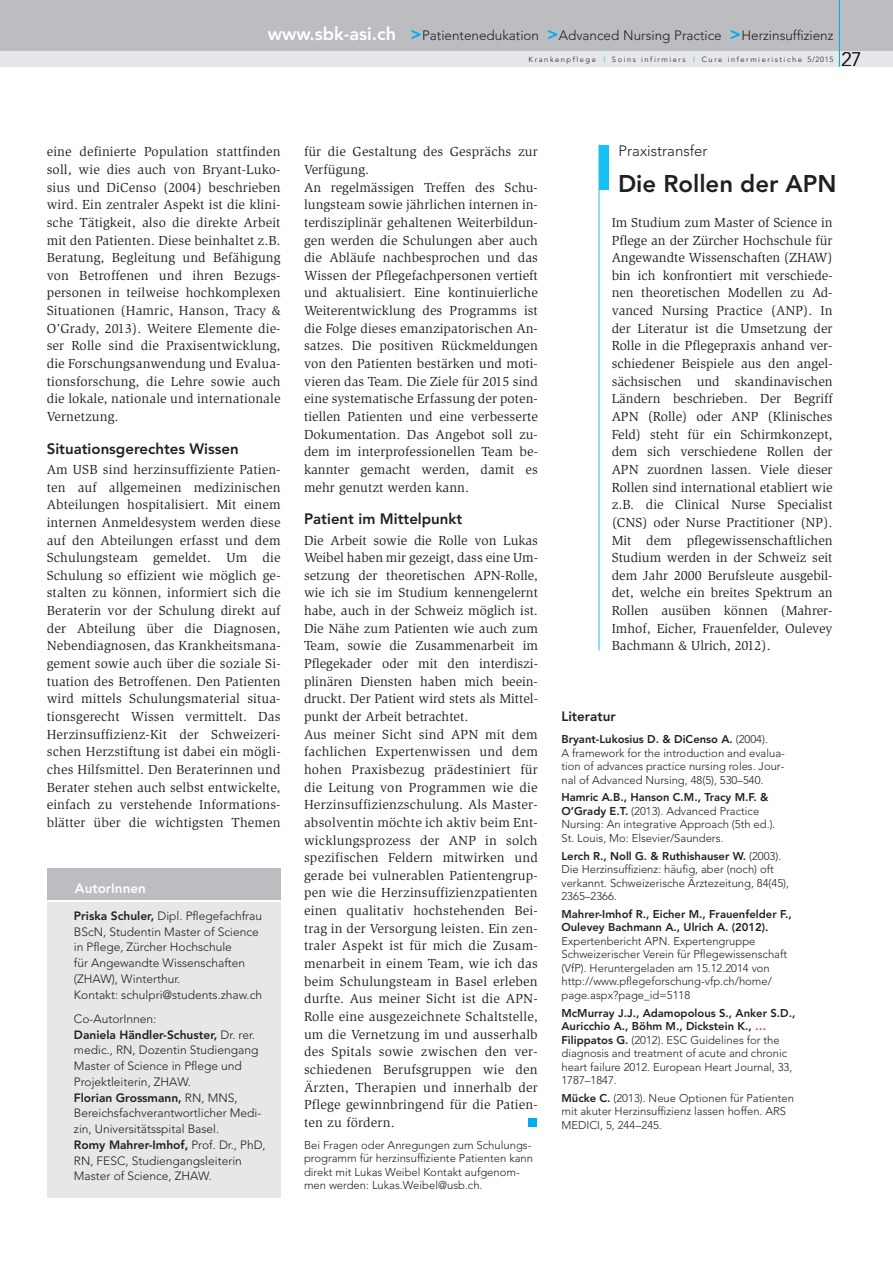
<style>
.page{position:relative;width:893px;height:1263px;background:#fff}
.page>*{position:absolute;margin:0;border:0;box-sizing:border-box;transform-origin:0 0}
.t1{font:800 24px "Avenir";color:#231f20}
.t2{font:300 19.5px "Avenir";color:#231f20}
.t3{font:800 15px "Avenir";color:#231f20}
.t4{font:300 15px "Avenir";color:#231f20}
.t5{font:13.5px/17.7px "Slimbach";letter-spacing:.005em;color:#231f20;text-align:justify}
.t6{font:300 13.5px "Avenir";color:#231f20}
.t7{font:800 13.5px "Avenir";color:#fff}
.t8{font:800 13.5px "Avenir";color:#231f20}
.t9{font:300 12px/15.8px "Avenir";color:#231f20}
.t10{font:300 11.25px/13.5px "Avenir";color:#231f20}
.t11{font:800 11.25px/13.5px "Avenir";color:#231f20}
.t12{font:300 7.5px "Avenir";letter-spacing:.21em;color:#231f20}
.s1{font-weight:800;font-size:18px;color:#fff}
.s2{font-weight:800;font-size:18px;color:#00aeef}
.s3{color:#00aeef}
.s4{font-weight:800}
.s5{font-weight:800;color:#ed028c}
</style>
<div class="page">
<div style="left:0;top:51px;width:893px;height:16px;background:#e6e7e9"></div>
<div style="left:0;top:0;width:893px;height:51px;background:#bcbdc0"></div>
<hr style="left:839px;top:0;width:1px;height:67px;background:#00aeef">
<div style="left:47px;top:902px;width:234px;height:295px;background:#e6e7e9"></div>
<div style="left:47px;top:868px;width:234px;height:31px;background:#bcbdc0"></div>
<div style="left:528px;top:1118px;width:8px;height:9px;background:#00aeef"></div>
<hr style="left:599px;top:145px;width:1px;height:505px;background:#15c0f2">
<div style="left:599px;top:145px;width:10px;height:45px;background:#15c0f2"></div>
<p class="t6" style="left:268px;top:30px;width:567px"><span class="s1">www.sbk-asi.ch</span> <span class="s2">&gt;</span>Patientenedukation <span class="s2">&gt;</span>Advanced Nursing Practice <span class="s2">&gt;</span>Herzinsuffizienz</p>
<p class="t12" style="left:529px;top:56px;width:306px">Krankenpflege <span class="s3">I</span> Soins infirmiers <span class="s3">I</span> Cure infermieristiche 5/2015</p>
<h2 class="t2" style="left:841px;top:51px;width:22px">27</h2>
<p class="t5" style="left:47px;top:144px;width:235px">eine definierte Population stattfinden soll, wie dies auch von Bryant-Luko&shy;sius und DiCenso (2004) beschrieben wird. Ein zentraler Aspekt ist die klini&shy;sche Tätigkeit, also die direkte Arbeit mit den Patienten. Diese beinhaltet z.B.<br>Beratung, Begleitung und Befähigung von Betroffenen und ihren Bezugs&shy;personen in teilweise hochkomplexen Situationen (Hamric, Hanson, Tracy &amp; O’Grady, 2013). Weitere Elemente die&shy;ser Rolle sind die Praxisentwicklung, die Forschungsanwendung und Evalua&shy;tionsforschung, die Lehre sowie auch die lokale, nationale und internationale Vernetzung.</p>
<p class="t3" style="left:47px;top:442px;width:193px">Situationsgerechtes Wissen</p>
<p class="t5" style="left:47px;top:462px;width:235px">Am USB sind herzinsuffiziente Patien&shy;ten auf allgemeinen medizinischen Abteilungen hospitalisiert. Mit einem internen Anmeldesystem werden diese auf den Abteilungen erfasst und dem Schulungsteam gemeldet. Um die Schulung so effizient wie möglich ge&shy;stalten zu können, informiert sich die Beraterin vor der Schulung direkt auf der Abteilung über die Diagnosen, Nebendiagnosen, das Krankheitsmana&shy;gement sowie auch über die soziale Si&shy;tuation des Betroffenen. Den Patienten wird mittels Schulungsmaterial situa&shy;tionsgerecht Wissen vermittelt. Das Herzinsuffizienz-Kit der Schweizeri&shy;schen Herzstiftung ist dabei ein mögli&shy;ches Hilfsmittel. Den Beraterinnen und Berater stehen auch selbst entwickelte, einfach zu verstehende Informations&shy;blätter über die wichtigsten Themen</p>
<p class="t7" style="left:75px;top:883px;width:72px">AutorInnen</p>
<p class="t9" style="left:74px;top:909px;width:190px"><span class="s4">Priska Schuler,</span> Dipl. Pflegefachfrau<br>BScN, Studentin Master of Science in Pflege, Zürcher Hochschule<br>für Angewandte Wissenschaften (ZHAW), Winterthur.<br>Kontakt: schulpri@students.zhaw.ch</p>
<p class="t9" style="left:74px;top:1012px;width:193px">Co-AutorInnen:<br><span class="s4">Daniela Händler-Schuster,</span> Dr. rer. medic., RN, Dozentin Studiengang<br>Master of Science in Pflege und<br>Projektleiterin, ZHAW.<br><span class="s4">Florian Grossmann,</span> RN, MNS,<br>Bereichsfachverantwortlicher Medi&shy;zin, Universitätsspital Basel.<br><span class="s4">Romy Mahrer-Imhof,</span> Prof. Dr., PhD,<br>RN, FESC, Studiengangsleiterin<br>Master of Science, ZHAW.</p>
<p class="t5" style="left:304px;top:144px;width:235px;text-align:left">für die Gestaltung des Gesprächs zur Verfügung.<br>An regelmässigen Treffen des Schu&shy;lungsteam sowie jährlichen internen in&shy;terdisziplinär gehaltenen Weiterbildun&shy;gen werden die Schulungen aber auch die Abläufe nachbesprochen und das Wissen der Pflegefachpersonen vertieft und aktualisiert. Eine kontinuierliche Weiterentwicklung des Programms ist die Folge dieses emanzipatorischen An&shy;satzes. Die positiven Rückmeldungen von den Patienten bestärken und moti&shy;vieren das Team. Die Ziele für 2015 sind eine systematische Erfassung der poten&shy;tiellen Patienten und eine verbesserte Dokumentation. Das Angebot soll zu&shy;dem im interprofessionellen Team be&shy;kannter gemacht werden, damit es mehr genutzt werden kann.</p>
<p class="t3" style="left:304px;top:513px;width:160px">Patient im Mittelpunkt</p>
<p class="t5" style="left:304px;top:532px;width:235px;text-align:left">Die Arbeit sowie die Rolle von Lukas Weibel haben mir gezeigt, dass eine Um&shy;setzung der theoretischen APN-Rolle, wie ich sie im Studium kennengelernt habe, auch in der Schweiz möglich ist.<br>Die Nähe zum Patienten wie auch zum Team, sowie die Zusammenarbeit im Pflegekader oder mit den interdiszi&shy;plinären Diensten haben mich beein&shy;druckt. Der Patient wird stets als Mittel&shy;punkt der Arbeit betrachtet.<br>Aus meiner Sicht sind APN mit dem fachlichen Expertenwissen und dem hohen Praxisbezug prädestiniert für die Leitung von Programmen wie die Herzinsuffizienzschulung. Als Master&shy;absolventin möchte ich aktiv beim Ent&shy;wicklungsprozess der ANP in solch spezifischen Feldern mitwirken und gerade bei vulnerablen Patientengrup&shy;pen wie die Herzinsuffizienzpatienten einen qualitativ hochstehenden Bei&shy;trag in der Versorgung leisten. Ein zen&shy;traler Aspekt ist für mich die Zusam&shy;menarbeit in einem Team, wie ich das beim Schulungsteam in Basel erleben durfte. Aus meiner Sicht ist die APN-Rolle eine ausgezeichnete Schaltstelle, um die Vernetzung im und ausserhalb des Spitals sowie zwischen den ver&shy;schiedenen Berufsgruppen wie den Ärzten, Therapien und innerhalb der Pflege gewinnbringend für die Patien&shy;ten zu fördern.</p>
<p class="t10" style="left:304px;top:1139px;width:231px">Bei Fragen oder Anregungen zum Schulungs&shy;programm für herzinsuffiziente Patienten kann direkt mit Lukas Weibel Kontakt aufgenom&shy;men werden: Lukas.Weibel@usb.ch.</p>
<p class="t4" style="left:619px;top:145px;width:90px">Praxistransfer</p>
<h1 class="t1" style="left:618px;top:174px;width:220px">Die Rollen der APN</h1>
<p class="t5" style="left:612px;top:214px;width:222px">Im Studium zum Master of Science in Pflege an der Zürcher Hochschule für Angewandte Wissenschaften (ZHAW) bin ich konfrontiert mit verschiede&shy;nen theoretischen Modellen zu Ad&shy;vanced Nursing Practice (ANP). In der Literatur ist die Umsetzung der Rolle in die Pflegepraxis anhand ver&shy;schiedener Beispiele aus den angel&shy;sächsischen und skandinavischen Ländern beschrieben. Der Begriff APN (Rolle) oder ANP (Klinisches Feld) steht für ein Schirmkonzept, dem sich verschiedene Rollen der APN zuordnen lassen. Viele dieser Rollen sind international etabliert wie z.B. die Clinical Nurse Specialist (CNS) oder Nurse Practitioner (NP).<br>Mit dem pflegewissenschaftlichen Studium werden in der Schweiz seit dem Jahr 2000 Berufsleute ausgebil&shy;det, welche ein breites Spektrum an Rollen ausüben können (Mahrer-Imhof, Eicher, Frauenfelder, Oulevey Bachmann &amp; Ulrich, 2012).</p>
<p class="t8" style="left:561px;top:711px;width:56px">Literatur</p>
<p class="t10" style="left:561px;top:733px;width:225px"><span class="s4">Bryant-Lukosius D. &amp; DiCenso A.</span> (2004).<br>A framework for the introduction and evalua&shy;tion of advances practice nursing roles. Jour&shy;nal of Advanced Nursing, 48(5), 530–540.</p>
<p class="t10" style="left:561px;top:792px;width:216px"><span class="s4">Hamric A.B., Hanson C.M., Tracy M.F. &amp; O’Grady E.T.</span> (2013). Advanced Practice Nursing: An integrative Approach (5th ed.).<br>St. Louis, Mo: Elsevier/Saunders.</p>
<p class="t10" style="left:561px;top:850px;width:229px"><span class="s4">Lerch R., Noll G. &amp; Ruthishauser W.</span> (2003).<br>Die Herzinsuffizienz: häufig, aber (noch) oft verkannt. Schweizerische Ärztezeitung, 84(45), 2365–2366.</p>
<p class="t11" style="left:561px;top:908px;width:232px">Mahrer-Imhof R., Eicher M., Frauenfelder F.,<br>Oulevey Bachmann A., Ulrich A. (2012).</p>
<p class="t10" style="left:561px;top:935px;width:227px">Expertenbericht APN. Expertengruppe Schweizerischer Verein für Pflegewissenschaft (VfP). Heruntergeladen am 15.12.2014 von http://www.pflegeforschung-vfp.ch/home/ page.aspx?page_id=5118</p>
<p class="t10" style="left:561px;top:1007px;width:235px"><span class="s4">McMurray J.J., Adamopolous S., Anker S.D., Auricchio A., Böhm M., Dickstein K.,</span> <span class="s5">… </span><span class="s4">Filippatos G.</span> (2012). ESC Guidelines for the diagnosis and treatment of acute and chronic heart failure 2012. European Heart Journal, 33, 1787–1847.</p>
<p class="t10" style="left:561px;top:1092px;width:234px"><span class="s4">Mücke C.</span> (2013). Neue Optionen für Patienten mit akuter Herzinsuffizienz lassen hoffen. ARS<br>MEDICI, 5, 244–245.</p>
</div>
